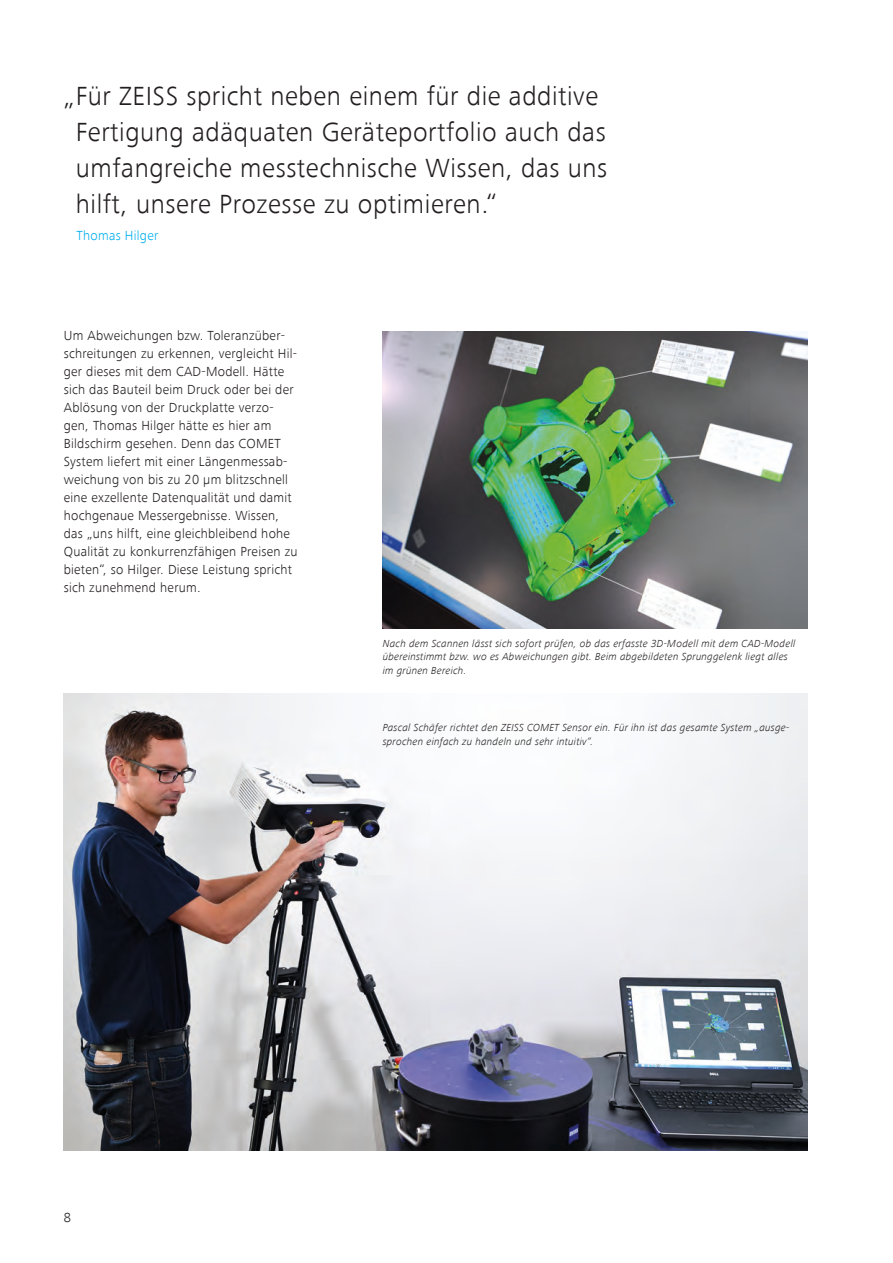
<style>
.page{position:relative;width:893px;height:1263px;background:#fff}
.page>*{position:absolute;margin:0;border:0;box-sizing:border-box;transform-origin:0 0}
.Quote_18_24pt_light{font:300 27px/36px "ZEISS Frutiger Next W1 G";letter-spacing:.02em;color:#231f20}
.Copy_9_12_light{font:300 13.5px/18px "ZEISS Frutiger Next W1 G";letter-spacing:.02em;color:#231f20}
.Quote_Name_9_18pt_li{font:300 13.5px "ZEISS Frutiger Next W1 G";letter-spacing:.02em;color:#00aeef}
.Caption_7_9_light_le{font:italic 300 10.5px/13.5px "ZEISS Frutiger Next W1 G";letter-spacing:.02em;color:#231f20}
</style>
<div class="page">
<hr style="left:892px;top:0;width:1px;height:628px;background:#e6e7e9">
<img style="left:64px;top:693px;width:744px;height:457px">
<img style="left:383px;top:332px;width:425px;height:296px">
<p class="Quote_18_24pt_light" style="left:76px;top:78px;width:533px;text-indent:-12px">„Für ZEISS spricht neben einem für die additive Fertigung adäquaten Geräteportfolio auch das umfangreiche messtechnische Wissen, das uns hilft, unsere Prozesse zu optimieren.“</p>
<p class="Quote_Name_9_18pt_li" style="left:77px;top:227px;width:83px">Thomas Hilger</p>
<p class="Copy_9_12_light" style="left:64px;top:327px;width:235px">Um Abweichungen bzw. Toleranzüber&shy;schreitungen zu erkennen, vergleicht Hil&shy;ger dieses mit dem CAD-Modell. Hätte sich das Bauteil beim Druck oder bei der Ablösung von der Druckplatte verzo&shy;gen, Thomas Hilger hätte es hier am Bildschirm gesehen. Denn das COMET System liefert mit einer Längenmessab&shy;weichung von bis zu 20 µm blitzschnell eine exzellente Datenqualität und damit hochgenaue Messergebnisse. Wissen, das „uns hilft, eine gleichbleibend hohe Qualität zu konkurrenzfähigen Preisen zu bieten“, so Hilger. Diese Leistung spricht sich zunehmend herum.</p>
<p class="Caption_7_9_light_le" style="left:383px;top:636px;width:414px">Nach dem Scannen lässt sich sofort prüfen, ob das erfasste 3D-Modell mit dem CAD-Modell übereinstimmt bzw. wo es Abweichungen gibt. Beim abgebildeten Sprunggelenk liegt alles im grünen Bereich.</p>
<p class="Caption_7_9_light_le" style="left:383px;top:721px;width:408px">Pascal Schäfer richtet den ZEISS COMET Sensor ein. Für ihn ist das gesamte System „ausge&shy;sprochen einfach zu handeln und sehr intuitiv“.</p>
<p class="Copy_9_12_light" style="left:64px;top:1209px;width:9px">8</p>
</div>
